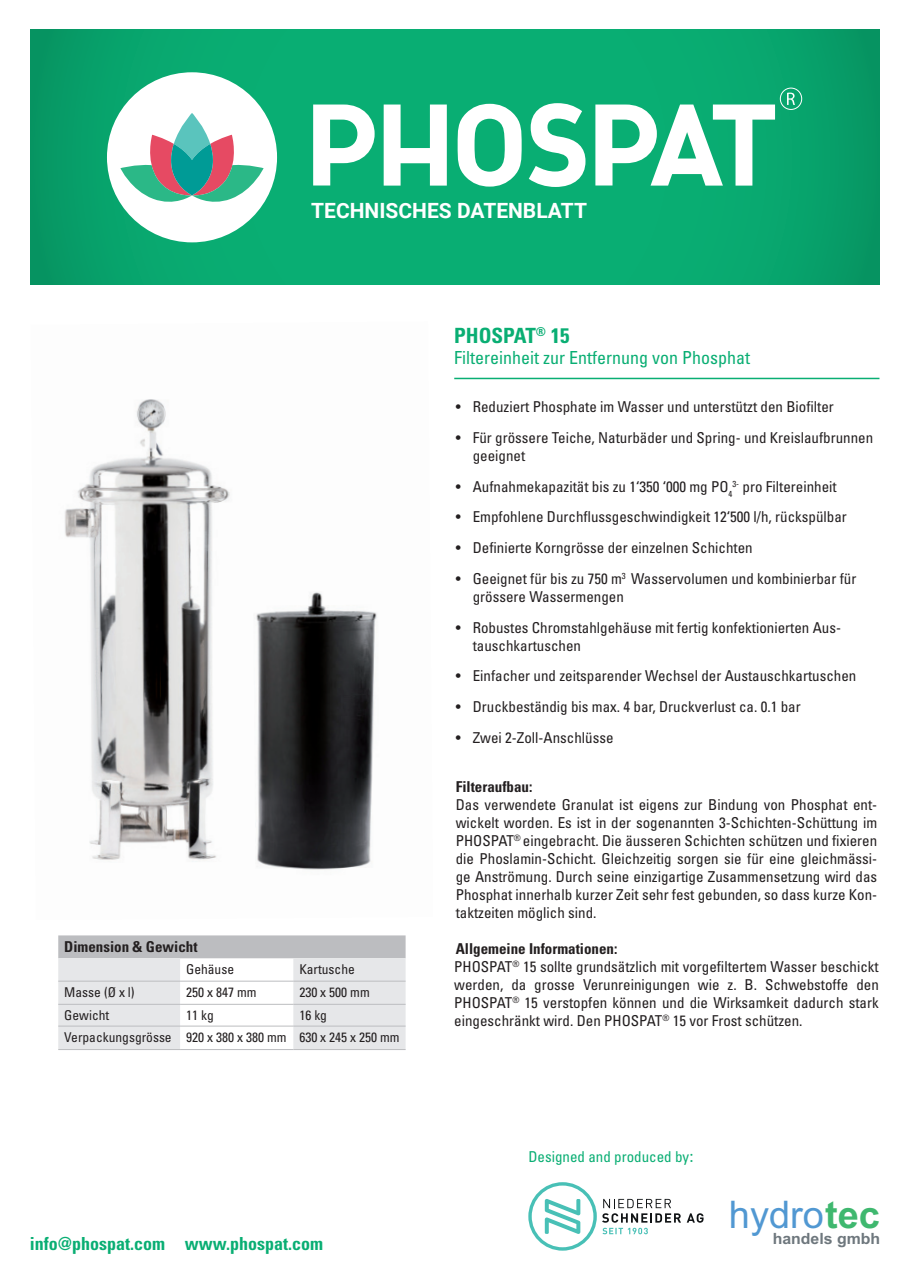
<style>
.page{position:relative;width:910px;height:1280px;background:#fff}
.page>*{position:absolute;margin:0;border:0;box-sizing:border-box;transform-origin:0 0}
.t1{font:38.1px "Arial";color:#5198d2}
.t2{font:700 21px "Roboto";color:#fff}
.t3{font:700 condensed 21px "Univers LT Std";color:#09ae73}
.t4{font:condensed 18px "Univers LT Std";color:#09ae73}
.t5{font:700 condensed 18px "Univers LT Std";color:#09ae73}
.t6{font:700 15.45px "Arial";color:#6e777d}
.t7{font:condensed 15px/18px "Univers LT Std";color:#231f20}
.t8{font:700 condensed 15px "Univers LT Std";color:#231f20}
.t9{font:condensed 15px "Univers LT Std";color:#09ae73}
.t10{font:condensed 13.5px/21.8px "Univers LT Std";color:#231f20}
.s1{font-weight:700}
.s2{font-family:"Times";font-stretch:normal;font-size:18px}
.s3{font-weight:700;color:#3fb86f}
</style>
<div class="page">
<svg style="left:30px;top:30px;width:850px;height:255px;background:#08a86f"></svg>
<div style="left:780px;top:88px;width:22px;height:22px;border:1px solid #fff;border-radius:50%"></div>
<svg style="left:787px;top:93px;width:8px;height:12px"></svg>
<div style="left:107px;top:72px;width:170px;height:170px;background:#fff;border-radius:50%"></div>
<svg style="left:120px;top:113px;width:144px;height:94px"></svg>
<svg style="left:313px;top:105px;width:62px;height:80px"></svg>
<svg style="left:384px;top:105px;width:63px;height:81px"></svg>
<svg style="left:457px;top:104px;width:65px;height:83px"></svg>
<svg style="left:595px;top:105px;width:180px;height:81px"></svg>
<svg style="left:529px;top:103px;width:56px;height:84px"></svg>
<svg style="left:687px;top:1213px;width:17px;height:10px"></svg>
<svg style="left:528px;top:1182px;width:153px;height:69px"></svg>
<img style="left:64px;top:399px;width:313px;height:471px">
<hr style="left:454px;top:378px;width:425px;height:1px;background:#09ae73">
<svg style="left:58px;top:935px;width:348px;height:114px"></svg>
<hr style="left:58px;top:981px;width:122px;height:1px;background:#bcbdc0">
<hr style="left:180px;top:981px;width:113px;height:1px;background:#bcbdc0">
<hr style="left:293px;top:981px;width:113px;height:1px;background:#bcbdc0">
<hr style="left:58px;top:1004px;width:122px;height:1px;background:#bcbdc0">
<hr style="left:180px;top:1004px;width:113px;height:1px;background:#bcbdc0">
<hr style="left:293px;top:1004px;width:113px;height:1px;background:#bcbdc0">
<hr style="left:58px;top:1026px;width:122px;height:1px;background:#bcbdc0">
<hr style="left:180px;top:1026px;width:113px;height:1px;background:#bcbdc0">
<hr style="left:293px;top:1026px;width:113px;height:1px;background:#bcbdc0">
<hr style="left:58px;top:1049px;width:122px;height:1px;background:#bcbdc0">
<hr style="left:180px;top:1049px;width:113px;height:1px;background:#bcbdc0">
<hr style="left:293px;top:1049px;width:113px;height:1px;background:#bcbdc0">
<h2 class="t2" style="left:311px;top:196px;width:277px">TECHNISCHES DATENBLATT</h2>
<p class="t8" style="left:64px;top:938px;width:135px">Dimension &amp; Gewicht</p>
<p class="t10" style="left:186px;top:958px;width:49px">Gehäuse</p>
<p class="t10" style="left:299px;top:958px;width:57px">Kartusche</p>
<p class="t10" style="left:64px;top:981px;width:72px">Masse (Ø x l)</p>
<p class="t10" style="left:186px;top:981px;width:72px">250 x 847 mm</p>
<p class="t10" style="left:299px;top:981px;width:72px">230 x 500 mm</p>
<p class="t10" style="left:64px;top:1004px;width:46px">Gewicht</p>
<p class="t10" style="left:186px;top:1004px;width:29px">11 kg</p>
<p class="t10" style="left:64px;top:1004px;width:337px;text-indent:235px">16 kg<br>Verpackungsgrösse 920 x 380 x 380 mm 630 x 245 x 250 mm</p>
<h2 class="t3" style="left:454px;top:322px;width:117px">PHOSPAT<sup>®</sup> 15</h2>
<p class="t4" style="left:454px;top:346px;width:297px">Filtereinheit zur Entfernung von Phosphat</p>
<p class="t7" style="left:456px;top:398px;width:380px">• Reduziert Phosphate im Wasser und unterstützt den Biofilter</p>
<p class="t7" style="left:473px;top:428px;width:402px;text-indent:-17px">• Für grössere Teiche, Naturbäder und Spring- und Kreislaufbrunnen geeignet</p>
<p class="t7" style="left:456px;top:477px;width:382px">• Aufnahmekapazität bis zu 1‘350 ‘000 mg PO<sub>4</sub><sup>3-</sup> pro Filtereinheit</p>
<p class="t7" style="left:456px;top:508px;width:393px">• Empfohlene Durchflussgeschwindigkeit 12‘500 l/h, rückspülbar</p>
<p class="t7" style="left:456px;top:539px;width:298px">• Definierte Korngrösse der einzelnen Schichten</p>
<p class="t7" style="left:473px;top:569px;width:385px;text-indent:-17px">• Geeignet für bis zu 750 m<sup>3</sup> Wasservolumen und kombinierbar für grössere Wassermengen</p>
<p class="t7" style="left:473px;top:618px;width:370px;text-indent:-17px">• Robustes Chromstahlgehäuse mit fertig konfektionierten Aus&shy;tauschkartuschen</p>
<p class="t7" style="left:456px;top:667px;width:402px">• Einfacher und zeitsparender Wechsel der Austauschkartuschen</p>
<p class="t7" style="left:456px;top:698px;width:346px">• Druckbeständig bis max. 4 bar, Druckverlust ca. 0.1 bar</p>
<p class="t7" style="left:456px;top:728px;width:159px">• Zwei 2-Zoll-Anschlüsse</p>
<p class="t8" style="left:456px;top:777px;width:78px">Filteraufbau:</p>
<p class="t7" style="left:456px;top:795px;width:423px;text-align:justify">Das verwendete Granulat ist eigens zur Bindung von Phosphat ent&shy;wickelt worden. Es ist in der sogenannten 3-Schichten-Schüttung im PHOSPAT<sup>®</sup> eingebracht. Die äusseren Schichten schützen und fixieren die Phoslamin-Schicht. Gleichzeitig sorgen sie für eine gleichmässi&shy;ge Anströmung. Durch seine einzigartige Zusammensetzung wird das Phosphat innerhalb kurzer Zeit sehr fest gebunden, so dass kurze Kon&shy;taktzeiten möglich sind.</p>
<p class="t7" style="left:454px;top:939px;width:426px"><span class="s1">Allgemeine Informationen:<br></span>PHOSPAT<sup>®</sup> 15 sollte grundsätzlich mit vorgefiltertem Wasser beschickt werden, da grosse Verunreinigungen wie z. B. Schwebstoffe den PHOSPAT<sup>®</sup> 15 verstopfen können und die Wirksamkeit dadurch stark eingeschränkt wird. Den PHOSPAT<sup>®</sup> 15 vor Frost schützen.</p>
<p class="t9" style="left:528px;top:1147px;width:167px">Designed and produced by<span class="s2">:</span></p>
<h1 class="t1" style="left:729px;top:1189px;width:153px">hydro<span class="s3">tec</span></h1>
<p class="t5" style="left:30px;top:1233px;width:295px">info@phospat.com www.phospat.com</p>
<p class="t6" style="left:773px;top:1229px;width:109px">handels gmbh</p>
</div>
